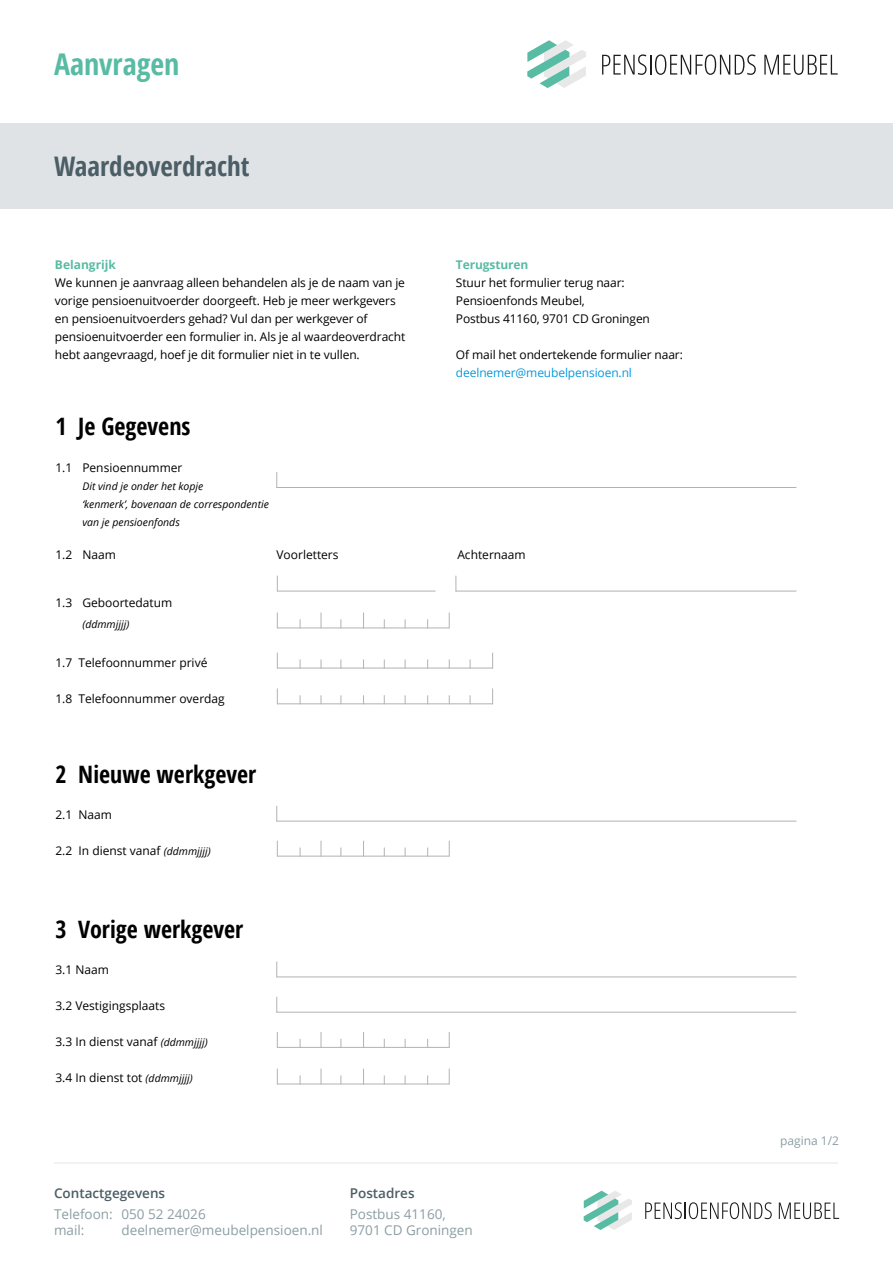
<style>
.page{position:relative;width:893px;height:1263px;background:#fff}
.page>*{position:absolute;margin:0;border:0;box-sizing:border-box;transform-origin:0 0}
.t1{font:700 condensed 30px "Open Sans";color:#58bba4}
.t2{font:700 condensed 27px "Open Sans";color:#4b5d66}
.t3{font:700 condensed 24px "Open Sans";color:#000}
.t4{font:13.5px/16.2px "Open Sans";color:#8c9ea3}
.t5{font:600 13.5px "Open Sans";color:#4b5d66}
.t6{font:12px/18px "Open Sans";letter-spacing:-.01em;color:#000}
.t7{font:12px "Open Sans";letter-spacing:-.01em;color:#0699de}
.t8{font:700 12px "Open Sans";letter-spacing:-.01em;color:#58bba4}
.t9{font:12px "Open Sans";color:#8c9ea3}
.t10{font:italic 10.5px/18px "Open Sans";color:#000}
.s1{font-style:italic;font-size:10.5px}
</style>
<div class="page">
<hr style="left:54px;top:1162px;width:784px;height:2px;background:#f2f2f2">
<svg style="left:645px;top:1202px;width:127px;height:17px"></svg>
<svg style="left:779px;top:1202px;width:60px;height:17px"></svg>
<svg style="left:584px;top:1190px;width:48px;height:40px"></svg>
<svg style="left:602px;top:54px;width:154px;height:21px"></svg>
<svg style="left:764px;top:55px;width:74px;height:20px"></svg>
<svg style="left:527px;top:40px;width:59px;height:48px"></svg>
<div style="left:0;top:123px;width:893px;height:86px;background:#dfe3e5"></div>
<hr style="left:276px;top:821px;width:520px;height:1px;background:#b3b2b2">
<svg style="left:276px;top:806px;width:1px;height:15px"></svg>
<hr style="left:276px;top:976px;width:520px;height:1px;background:#b3b2b2">
<svg style="left:276px;top:961px;width:1px;height:16px"></svg>
<hr style="left:276px;top:1012px;width:520px;height:1px;background:#b3b2b2">
<svg style="left:276px;top:997px;width:1px;height:15px"></svg>
<hr style="left:277px;top:856px;width:172px;height:1px;background:#b3b2b2">
<svg style="left:277px;top:841px;width:1px;height:15px"></svg>
<svg style="left:449px;top:841px;width:1px;height:15px"></svg>
<svg style="left:363px;top:841px;width:1px;height:15px"></svg>
<svg style="left:321px;top:841px;width:1px;height:15px"></svg>
<hr style="left:277px;top:1047px;width:172px;height:1px;background:#b3b2b2">
<svg style="left:277px;top:1032px;width:1px;height:15px"></svg>
<svg style="left:449px;top:1032px;width:1px;height:16px"></svg>
<svg style="left:363px;top:1032px;width:1px;height:15px"></svg>
<svg style="left:321px;top:1032px;width:1px;height:15px"></svg>
<hr style="left:277px;top:1084px;width:172px;height:1px;background:#b3b2b2">
<svg style="left:277px;top:1068px;width:1px;height:16px"></svg>
<svg style="left:449px;top:1068px;width:1px;height:16px"></svg>
<svg style="left:363px;top:1068px;width:1px;height:16px"></svg>
<svg style="left:321px;top:1068px;width:1px;height:16px"></svg>
<hr style="left:277px;top:668px;width:216px;height:1px;background:#b3b2b2">
<svg style="left:277px;top:653px;width:1px;height:15px"></svg>
<svg style="left:492px;top:653px;width:1px;height:15px"></svg>
<hr style="left:277px;top:703px;width:216px;height:1px;background:#b3b2b2">
<svg style="left:277px;top:688px;width:1px;height:15px"></svg>
<svg style="left:492px;top:688px;width:1px;height:15px"></svg>
<hr style="left:276px;top:487px;width:520px;height:1px;background:#b3b2b2">
<svg style="left:276px;top:472px;width:1px;height:16px"></svg>
<hr style="left:277px;top:591px;width:159px;height:1px;background:#b3b2b2">
<svg style="left:277px;top:576px;width:1px;height:15px"></svg>
<hr style="left:456px;top:591px;width:340px;height:1px;background:#b3b2b2">
<svg style="left:456px;top:576px;width:1px;height:15px"></svg>
<hr style="left:277px;top:627px;width:172px;height:1px;background:#b3b2b2">
<svg style="left:277px;top:612px;width:1px;height:15px"></svg>
<svg style="left:449px;top:612px;width:1px;height:16px"></svg>
<svg style="left:363px;top:612px;width:1px;height:15px"></svg>
<svg style="left:321px;top:612px;width:1px;height:16px"></svg>
<h1 class="t1" style="left:54px;top:44px;width:127px">Aanvragen</h1>
<h2 class="t2" style="left:54px;top:147px;width:197px">Waardeoverdracht</h2>
<p class="t8" style="left:55px;top:256px;width:62px">Belangrijk</p>
<p class="t6" style="left:55px;top:273px;width:352px">We kunnen je aanvraag alleen behandelen als je de naam van je vorige pensioenuitvoerder doorgeeft. Heb je meer werkgevers en pensioenuitvoerders gehad? Vul dan per werkgever of pensioenuitvoerder een formulier in. Als je al waardeoverdracht hebt aangevraagd, hoef je dit formulier niet in te vullen.</p>
<p class="t8" style="left:456px;top:256px;width:74px">Terugsturen</p>
<p class="t6" style="left:456px;top:273px;width:196px">Stuur het formulier terug naar:<br>Pensioenfonds Meubel,<br>Postbus 41160, 9701 CD Groningen</p>
<p class="t6" style="left:456px;top:345px;width:228px">Of mail het ondertekende formulier naar:</p>
<p class="t7" style="left:456px;top:364px;width:177px">deelnemer@meubelpensioen.nl</p>
<h3 class="t3" style="left:55px;top:409px;width:137px">1 Je Gegevens</h3>
<p class="t6" style="left:55px;top:458px;width:129px">1.1 Pensioennummer</p>
<p class="t10" style="left:82px;top:477px;width:188px">Dit vind je onder het kopje<br>‘kenmerk’, bovenaan de correspondentie van je pensioenfonds</p>
<p class="t6" style="left:55px;top:545px;width:62px">1.2 Naam</p>
<p class="t6" style="left:276px;top:545px;width:64px">Voorletters</p>
<p class="t6" style="left:457px;top:545px;width:70px">Achternaam</p>
<p class="t6" style="left:55px;top:593px;width:118px">1.3 Geboortedatum</p>
<p class="t10" style="left:82px;top:615px;width:49px">(ddmmjjjj)</p>
<p class="t6" style="left:55px;top:653px;width:154px">1.7 Telefoonnummer privé</p>
<p class="t6" style="left:55px;top:689px;width:171px">1.8 Telefoonnummer overdag</p>
<h3 class="t3" style="left:55px;top:758px;width:202px">2 Nieuwe werkgever</h3>
<p class="t6" style="left:55px;top:805px;width:58px">2.1 Naam</p>
<p class="t6" style="left:55px;top:841px;width:157px">2.2 In dienst vanaf <span class="s1">(ddmmjjjj)</span></p>
<h3 class="t3" style="left:55px;top:913px;width:190px">3 Vorige werkgever</h3>
<p class="t6" style="left:55px;top:960px;width:55px">3.1 Naam</p>
<p class="t6" style="left:55px;top:996px;width:111px">3.2 Vestigingsplaats</p>
<p class="t6" style="left:55px;top:1032px;width:154px">3.3 In dienst vanaf <span class="s1">(ddmmjjjj)</span></p>
<p class="t6" style="left:55px;top:1068px;width:139px">3.4 In dienst tot <span class="s1">(ddmmjjjj)</span></p>
<p class="t5" style="left:54px;top:1184px;width:113px">Contactgegevens</p>
<p class="t4" style="left:54px;top:1205px;width:153px">Telefoon: 050 52 24026 mail:</p>
<p class="t4" style="left:122px;top:1222px;width:203px">deelnemer@meubelpensioen.nl</p>
<p class="t5" style="left:350px;top:1184px;width:66px">Postadres</p>
<p class="t4" style="left:350px;top:1205px;width:125px">Postbus 41160,<br>9701 CD Groningen</p>
<p class="t9" style="left:780px;top:1132px;width:60px">pagina 1/2</p>
</div>
